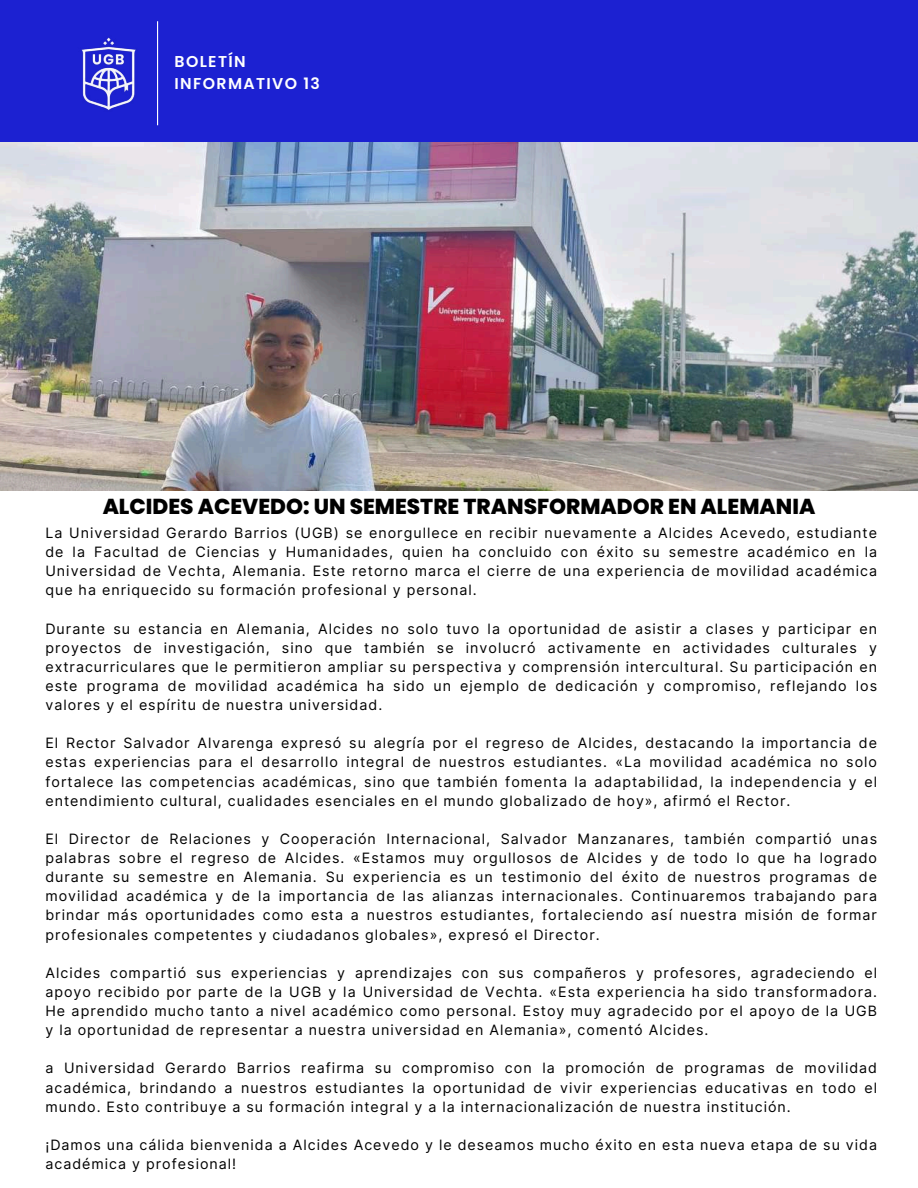
<style>
.page{position:relative;width:918px;height:1188px;background:#fff}
.page>*{position:absolute;margin:0;border:0;box-sizing:border-box;transform-origin:0 0}
.t1{font:800 21.6px "Poppins";color:#000}
.t2{font:600 15.75px/21.3px "Poppins";letter-spacing:.085em;color:#fff}
.t3{font:14.25px/19.2px "Inter";letter-spacing:.07em;color:#000;text-align:justify}
</style>
<div class="page">
<div style="left:0;top:0;width:918px;height:143px;background:#1c21d1"></div>
<img style="left:81px;top:37px;width:55px;height:73px">
<hr style="left:157px;top:21px;width:1px;height:104px;background:#fff">
<img style="left:0;top:142px;width:917px;height:349px">
<p class="t2" style="left:175px;top:51px;width:147px">BOLETÍN<br>INFORMATIVO 13</p>
<h1 class="t1" style="left:103px;top:492px;width:714px">ALCIDES ACEVEDO: UN SEMESTRE TRANSFORMADOR EN ALEMANIA</h1>
<p class="t3" style="left:45px;top:523px;width:833px">La Universidad Gerardo Barrios (UGB) se enorgullece en recibir nuevamente a Alcides Acevedo, estudiante de la Facultad de Ciencias y Humanidades, quien ha concluido con éxito su semestre académico en la Universidad de Vechta, Alemania. Este retorno marca el cierre de una experiencia de movilidad académica que ha enriquecido su formación profesional y personal.</p>
<p class="t3" style="left:45px;top:619px;width:833px">Durante su estancia en Alemania, Alcides no solo tuvo la oportunidad de asistir a clases y participar en proyectos de investigación, sino que también se involucró activamente en actividades culturales y extracurriculares que le permitieron ampliar su perspectiva y comprensión intercultural. Su participación en este programa de movilidad académica ha sido un ejemplo de dedicación y compromiso, reflejando los valores y el espíritu de nuestra universidad.</p>
<p class="t3" style="left:45px;top:734px;width:833px">El Rector Salvador Alvarenga expresó su alegría por el regreso de Alcides, destacando la importancia de estas experiencias para el desarrollo integral de nuestros estudiantes. «La movilidad académica no solo fortalece las competencias académicas, sino que también fomenta la adaptabilidad, la independencia y el entendimiento cultural, cualidades esenciales en el mundo globalizado de hoy», afirmó el Rector.</p>
<p class="t3" style="left:45px;top:829px;width:833px">El Director de Relaciones y Cooperación Internacional, Salvador Manzanares, también compartió unas palabras sobre el regreso de Alcides. «Estamos muy orgullosos de Alcides y de todo lo que ha logrado durante su semestre en Alemania. Su experiencia es un testimonio del éxito de nuestros programas de movilidad académica y de la importancia de las alianzas internacionales. Continuaremos trabajando para brindar más oportunidades como esta a nuestros estudiantes, fortaleciendo así nuestra misión de formar profesionales competentes y ciudadanos globales», expresó el Director.</p>
<p class="t3" style="left:45px;top:963px;width:833px">Alcides compartió sus experiencias y aprendizajes con sus compañeros y profesores, agradeciendo el apoyo recibido por parte de la UGB y la Universidad de Vechta. «Esta experiencia ha sido transformadora.<br>He aprendido mucho tanto a nivel académico como personal. Estoy muy agradecido por el apoyo de la UGB y la oportunidad de representar a nuestra universidad en Alemania», comentó Alcides.</p>
<p class="t3" style="left:45px;top:1059px;width:833px">a Universidad Gerardo Barrios reafirma su compromiso con la promoción de programas de movilidad académica, brindando a nuestros estudiantes la oportunidad de vivir experiencias educativas en todo el mundo. Esto contribuye a su formación integral y a la internacionalización de nuestra institución.</p>
<p class="t3" style="left:45px;top:1135px;width:833px">¡Damos una cálida bienvenida a Alcides Acevedo y le deseamos mucho éxito en esta nueva etapa de su vida académica y profesional!</p>
</div>
